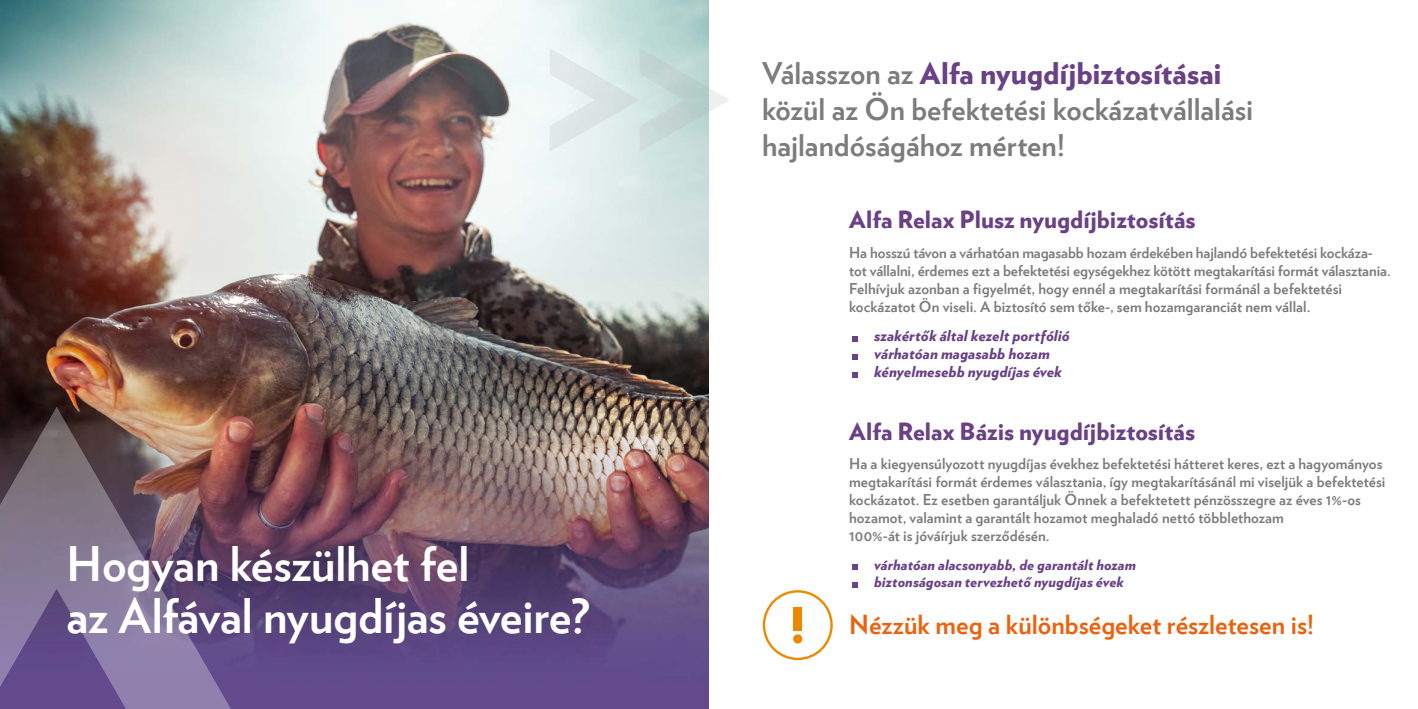
<style>
.page{position:relative;width:1418px;height:709px;background:#fff}
.page>*{position:absolute;margin:0;border:0;box-sizing:border-box;transform-origin:0 0}
.t1{font:700 47.62px/52.4px "Verlag";letter-spacing:-.005em;color:#fff}
.t2{font:700 29.75px/35.8px "Verlag";color:#7d7c7d}
.t3{font:700 26.25px "Verlag";color:#eb620e}
.t4{font:900 23.88px "Verlag";color:#6a4087}
.t5{font:700 15px/18px "Verlag";color:#7d7c7d}
.t6{font:italic 900 15px/18px "Verlag";letter-spacing:.005em;color:#6a4087}
.t7{font:italic 900 14.25px/17.1px "Verlag";letter-spacing:.01em;color:#6a4087}
.s1{font-weight:900;color:#6a4087}
</style>
<div class="page">
<img style="left:0;top:0;width:709px;height:709px">
<img style="left:0;top:407px;width:267px;height:302px">
<svg style="left:549px;top:48px;width:180px;height:104px"></svg>
<svg style="left:852px;top:336px;width:6px;height:5px"></svg>
<svg style="left:852px;top:354px;width:6px;height:5px"></svg>
<svg style="left:852px;top:372px;width:6px;height:5px"></svg>
<svg style="left:852px;top:564px;width:6px;height:6px"></svg>
<svg style="left:852px;top:582px;width:6px;height:5px"></svg>
<svg style="left:762px;top:590px;width:70px;height:70px"></svg>
<h1 class="t1" style="left:66px;top:535px;width:525px">Hogyan készülhet fel<br>az Alfával nyugdíjas éveire?</h1>
<h2 class="t2" style="left:762px;top:54px;width:492px">Válasszon az <span class="s1">Alfa nyugdíjbiztosításai </span>közül az Ön befektetési kockázatvállalási hajlandóságához mérten!</h2>
<h3 class="t4" style="left:849px;top:200px;width:348px">Alfa Relax Plusz nyugdíjbiztosítás</h3>
<p class="t5" style="left:849px;top:243px;width:543px">Ha hosszú távon a várhatóan magasabb hozam érdekében hajlandó befektetési kockáza&shy;tot vállalni, érdemes ezt a befektetési egységekhez kötött megtakarítási formát választania.<br>Felhívjuk azonban a figyelmét, hogy ennél a megtakarítási formánál a befektetési kockázatot Ön viseli. A biztosító sem tőke-, sem hozamgaranciát nem vállal.</p>
<p class="t6" style="left:874px;top:326px;width:197px">szakértők által kezelt portfólió várhatóan magasabb hozam kényelmesebb nyugdíjas évek</p>
<h3 class="t4" style="left:849px;top:411px;width:347px">Alfa Relax Bázis nyugdíjbiztosítás</h3>
<p class="t5" style="left:849px;top:454px;width:537px">Ha a kiegyensúlyozott nyugdíjas évekhez befektetési hátteret keres, ezt a hagyományos megtakarítási formát érdemes választania, így megtakarításánál mi viseljük a befektetési kockázatot. Ez esetben garantáljuk Önnek a befektetett pénzösszegre az éves 1%-os hozamot, valamint a garantált hozamot meghaladó nettó többlethozam<br>100%-át is jóváírjuk szerződésén.</p>
<p class="t7" style="left:874px;top:555px;width:263px">várhatóan alacsonyabb, de garantált hozam biztonságosan tervezhető nyugdíjas évek</p>
<h3 class="t3" style="left:849px;top:603px;width:466px">Nézzük meg a különbségeket részletesen is!</h3>
</div>
